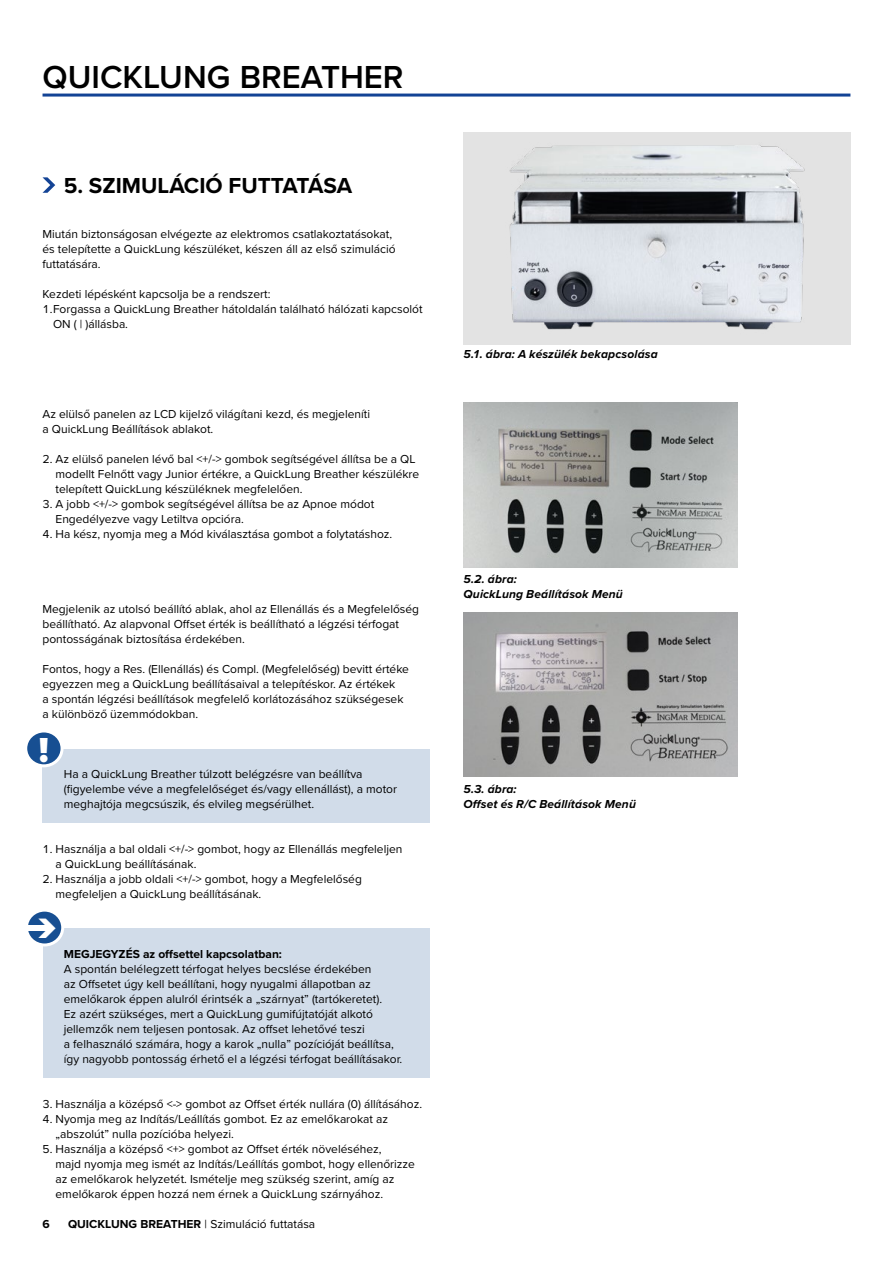
<style>
.page{position:relative;width:893px;height:1263px;background:#fff}
.page>*{position:absolute;margin:0;border:0;box-sizing:border-box;transform-origin:0 0}
.t1{font:900 36px "Proxima Nova";color:#fff}
.t2{font:600 33px "Proxima Nova";color:#000}
.t3{font:700 22.5px "Proxima Nova";color:#000}
.t4{font:12px/15px "Proxima Nova";color:#000}
.t5{font:italic 700 12px/15px "Proxima Nova";letter-spacing:.015em;color:#000}
.t6{font:700 12px "Proxima Nova";color:#000}
.s1{font-weight:700}
</style>
<div class="page">
<hr style="left:43px;top:94px;width:807px;height:3px;background:#134395">
<svg style="left:43px;top:177px;width:12px;height:16px"></svg>
<img style="left:463px;top:613px;width:275px;height:164px">
<img style="left:463px;top:403px;width:275px;height:165px">
<img style="left:463px;top:132px;width:387px;height:213px">
<div style="left:43px;top:928px;width:386px;height:150px;background:#d1dce9"></div>
<svg style="left:26px;top:910px;width:37px;height:35px"></svg>
<div style="left:25px;top:909px;width:39px;height:37px;border:3px solid #fff;border-radius:50%"></div>
<div style="left:21px;top:925px;width:28px;height:6px;background:#fff"></div>
<div style="left:42px;top:749px;width:387px;height:74px;background:#d1dce9"></div>
<div style="left:26px;top:731px;width:36px;height:35px;background:#174f92;border-radius:50%"></div>
<div style="left:24px;top:729px;width:40px;height:38px;border:3px solid #fff;border-radius:50%"></div>
<svg style="left:31px;top:918px;width:25px;height:20px"></svg>
<h2 class="t2" style="left:43px;top:52px;width:363px">QUICKLUNG BREATHER</h2>
<h3 class="t3" style="left:64px;top:168px;width:290px">5. SZIMULÁCIÓ FUTTATÁSA</h3>
<p class="t4" style="left:43px;top:225px;width:355px">Miután biztonságosan elvégezte az elektromos csatlakoztatásokat, és telepítette a QuickLung készüléket, készen áll az első szimuláció futtatására.</p>
<p class="t4" style="left:43px;top:285px;width:229px">Kezdeti lépésként kapcsolja be a rendszert:</p>
<p class="t4" style="left:43px;top:300px;width:382px">1.Forgassa a QuickLung Breather hátoldalán található hálózati kapcsolót</p>
<p class="t4" style="left:53px;top:315px;width:77px">ON ( | )állásba.</p>
<p class="t4" style="left:43px;top:405px;width:329px">Az elülső panelen az LCD kijelző világítani kezd, és megjeleníti a QuickLung Beállítások ablakot.</p>
<p class="t4" style="left:56px;top:450px;width:365px;text-indent:-13px">2. Az elülső panelen lévő bal &lt;+/-&gt; gombok segítségével állítsa be a QL modellt Felnőtt vagy Junior értékre, a QuickLung Breather készülékre telepített QuickLung készüléknek megfelelően.</p>
<p class="t4" style="left:56px;top:495px;width:320px;text-indent:-13px">3. A jobb &lt;+/-&gt; gombok segítségével állítsa be az Apnoe módot<br>Engedélyezve vagy Letiltva opcióra.</p>
<p class="t4" style="left:43px;top:525px;width:351px">4. Ha kész, nyomja meg a Mód kiválasztása gombot a folytatáshoz.</p>
<p class="t4" style="left:43px;top:600px;width:378px">Megjelenik az utolsó beállító ablak, ahol az Ellenállás és a Megfelelőség beállítható. Az alapvonal Offset érték is beállítható a légzési térfogat pontosságának biztosítása érdekében.</p>
<p class="t4" style="left:43px;top:660px;width:368px">Fontos, hogy a Res. (Ellenállás) és Compl. (Megfelelőség) bevitt értéke egyezzen meg a QuickLung beállításaival a telepítéskor. Az értékek<br>a spontán légzési beállítások megfelelő korlátozásához szükségesek a különböző üzemmódokban.</p>
<h1 class="t1" style="left:39px;top:723px;width:12px">!</h1>
<p class="t4" style="left:64px;top:765px;width:335px">Ha a QuickLung Breather túlzott belégzésre van beállítva (figyelembe véve a megfelelőséget és/vagy ellenállást), a motor meghajtója megcsúszik, és elvileg megsérülhet.</p>
<p class="t4" style="left:56px;top:840px;width:348px;text-indent:-13px">1. Használja a bal oldali &lt;+/-&gt; gombot, hogy az Ellenállás megfeleljen a QuickLung beállításának.</p>
<p class="t4" style="left:56px;top:870px;width:308px;text-indent:-13px">2. Használja a jobb oldali &lt;+/-&gt; gombot, hogy a Megfelelőség megfeleljen a QuickLung beállításának.</p>
<p class="t6" style="left:64px;top:945px;width:220px">MEGJEGYZÉS az offsettel kapcsolatban:</p>
<p class="t4" style="left:64px;top:960px;width:340px">A spontán belélegzett térfogat helyes becslése érdekében<br>az Offsetet úgy kell beállítani, hogy nyugalmi állapotban az emelőkarok éppen alulról érintsék a „szárnyat” (tartókeretet).<br>Ez azért szükséges, mert a QuickLung gumifújtatóját alkotó jellemzők nem teljesen pontosak. Az offset lehetővé teszi<br>a felhasználó számára, hogy a karok „nulla” pozícióját beállítsa, így nagyobb pontosság érhető el a légzési térfogat beállításakor.</p>
<p class="t4" style="left:43px;top:1095px;width:381px">3. Használja a középső &lt;-&gt; gombot az Offset érték nullára (0) állításához.</p>
<p class="t4" style="left:56px;top:1110px;width:334px;text-indent:-13px">4. Nyomja meg az Indítás/Leállítás gombot. Ez az emelőkarokat az „abszolút” nulla pozícióba helyezi.</p>
<p class="t4" style="left:56px;top:1140px;width:361px;text-indent:-13px">5. Használja a középső &lt;+&gt; gombot az Offset érték növeléséhez,<br>majd nyomja meg ismét az Indítás/Leállítás gombot, hogy ellenőrizze az emelőkarok helyzetét. Ismételje meg szükség szerint, amíg az emelőkarok éppen hozzá nem érnek a QuickLung szárnyához.</p>
<p class="t6" style="left:43px;top:1215px;width:9px">6</p>
<p class="t4" style="left:68px;top:1215px;width:249px"><span class="s1">QUICKLUNG BREATHER</span> | Szimuláció futtatása</p>
<p class="t5" style="left:463px;top:346px;width:196px">5.1. ábra: A készülék bekapcsolása</p>
<p class="t5" style="left:463px;top:571px;width:161px">5.2. ábra:<br>QuickLung Beállítások Menü</p>
<p class="t5" style="left:463px;top:781px;width:174px">5.3. ábra:<br>Offset és R/C Beállítások Menü</p>
</div>
